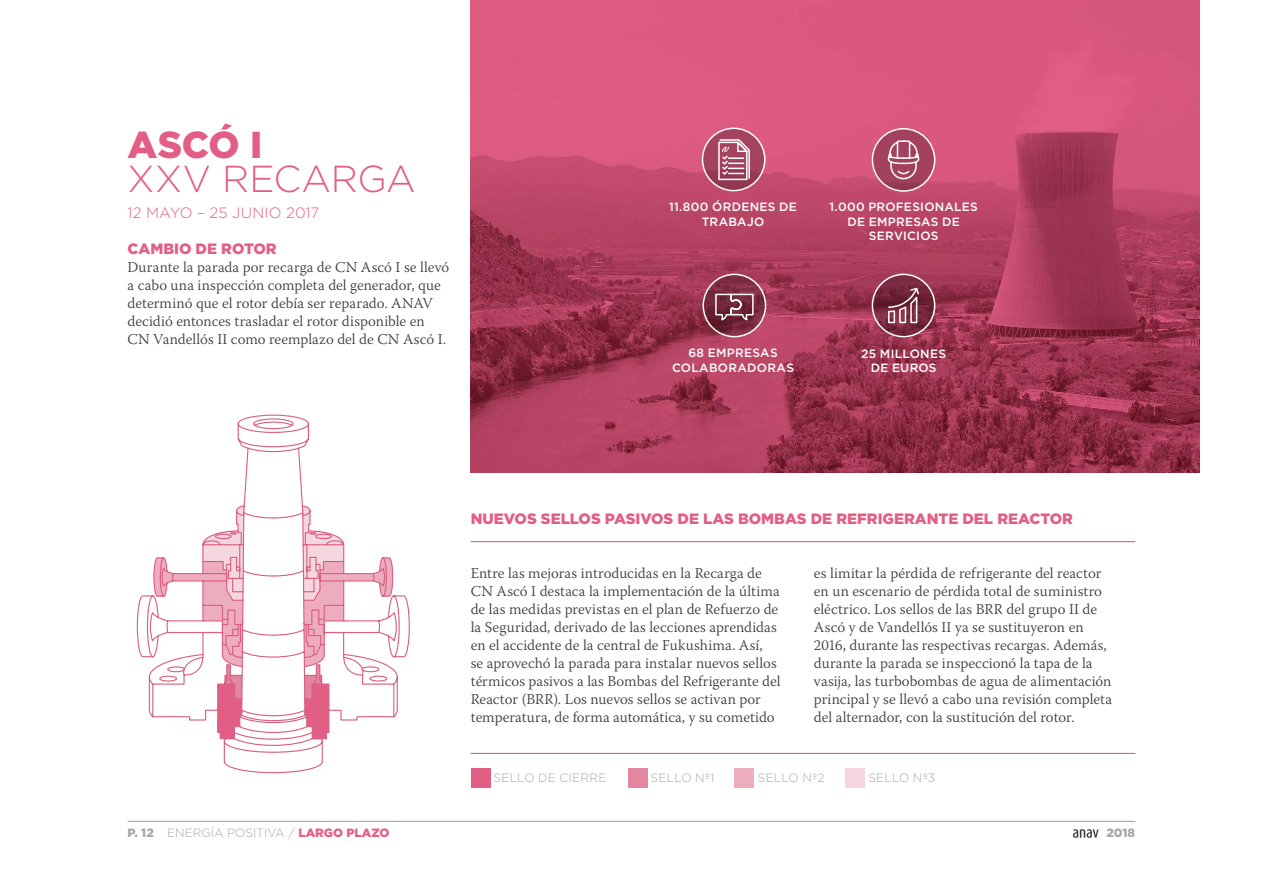
<style>
.page{position:relative;width:1263px;height:893px;background:#fff}
.page>*{position:absolute;margin:0;border:0;box-sizing:border-box;transform-origin:0 0}
.t1{font:300 37.5px "Gotham";letter-spacing:-.005em;color:#e35e84}
.t2{font:900 37.5px "Gotham";color:#e35e84}
.t3{font:300 15px/18px "Warnock Pro";letter-spacing:.005em;color:#3e3d40}
.t4{font:900 15px "Gotham";color:#e35e84}
.t5{font:300 15px "Gotham";letter-spacing:.005em;color:#e35e84}
.t6{font:500 12px/14.4px "Gotham";letter-spacing:.025em;color:#fff;text-align:center}
.t7{font:300 12px "Gotham";letter-spacing:.01em;color:#a6a8ab}
.t8{font:900 12px "Gotham";color:#a6a8ab}
.s1{font-weight:900}
.s2{font-weight:900;color:#e35e84}
</style>
<div class="page">
<hr style="left:128px;top:821px;width:1007px;height:1px;background:#a6a8ab">
<svg style="left:1073px;top:829px;width:25px;height:9px"></svg>
<img style="left:471px;top:0;width:728px;height:472px">
<svg style="left:701px;top:127px;width:235px;height:211px;background:#b14967"></svg>
<svg style="left:717px;top:139px;width:34px;height:42px"></svg>
<hr style="left:471px;top:541px;width:664px;height:1px;background:#e35e84">
<hr style="left:471px;top:753px;width:664px;height:1px;background:#e35e84">
<div style="left:628px;top:769px;width:19px;height:19px;background:#e387a1"></div>
<div style="left:735px;top:769px;width:19px;height:19px;background:#edadbf"></div>
<div style="left:845px;top:769px;width:20px;height:19px;background:#f5d6de"></div>
<div style="left:471px;top:769px;width:19px;height:19px;background:#e35e84"></div>
<svg style="left:136px;top:414px;width:173px;height:360px"></svg>
<svg style="left:272px;top:447px;width:138px;height:327px"></svg>
<h1 class="t2" style="left:128px;top:118px;width:136px">ASCÓ I</h1>
<h1 class="t1" style="left:128px;top:155px;width:290px">XXV RECARGA</h1>
<p class="t5" style="left:128px;top:203px;width:193px">12 MAYO – 25 JUNIO 2017</p>
<p class="t6" style="left:669px;top:199px;width:129px;line-height:15px">11.800 ÓRDENES DE<br>TRABAJO</p>
<p class="t6" style="left:829px;top:200px;width:150px">1.000 PROFESIONALES<br>DE EMPRESAS DE<br>SERVICIOS</p>
<p class="t4" style="left:128px;top:238px;width:151px">CAMBIO DE ROTOR</p>
<p class="t3" style="left:128px;top:257px;width:323px">Durante la parada por recarga de CN Ascó I se llevó a cabo una inspección completa del generador, que determinó que el rotor debía ser reparado. ANAV decidió entonces trasladar el rotor disponible en CN Vandellós II como reemplazo del de CN Ascó I.</p>
<p class="t6" style="left:672px;top:346px;width:123px">68 EMPRESAS<br>COLABORADORAS</p>
<p class="t6" style="left:861px;top:346px;width:86px">25 MILLONES<br>DE EUROS</p>
<p class="t4" style="left:471px;top:508px;width:604px">NUEVOS SELLOS PASIVOS DE LAS BOMBAS DE REFRIGERANTE DEL REACTOR</p>
<p class="t3" style="left:471px;top:563px;width:311px">Entre las mejoras introducidas en la Recarga de CN Ascó I destaca la implementación de la última de las medidas previstas en el plan de Refuerzo de la Seguridad, derivado de las lecciones aprendidas en el accidente de la central de Fukushima. Así,<br>se aprovechó la parada para instalar nuevos sellos térmicos pasivos a las Bombas del Refrigerante del Reactor (BRR). Los nuevos sellos se activan por temperatura, de forma automática, y su cometido</p>
<p class="t3" style="left:814px;top:563px;width:300px">es limitar la pérdida de refrigerante del reactor en un escenario de pérdida total de suministro eléctrico. Los sellos de las BRR del grupo II de Ascó y de Vandellós II ya se sustituyeron en 2016, durante las respectivas recargas. Además, durante la parada se inspeccionó la tapa de la vasija, las turbobombas de agua de alimentación principal y se llevó a cabo una revisión completa del alternador, con la sustitución del rotor.</p>
<p class="t7" style="left:493px;top:770px;width:114px">SELLO DE CIERRE</p>
<p class="t7" style="left:651px;top:770px;width:65px">SELLO Nº1</p>
<p class="t7" style="left:758px;top:770px;width:68px">SELLO Nº2</p>
<p class="t7" style="left:868px;top:770px;width:68px">SELLO Nº3</p>
<p class="t7" style="left:128px;top:825px;width:263px"><span class="s1">P. 12</span> ENERGÍA POSITIVA / <span class="s2">LARGO PLAZO</span></p>
<p class="t8" style="left:1106px;top:825px;width:30px">2018</p>
</div>
